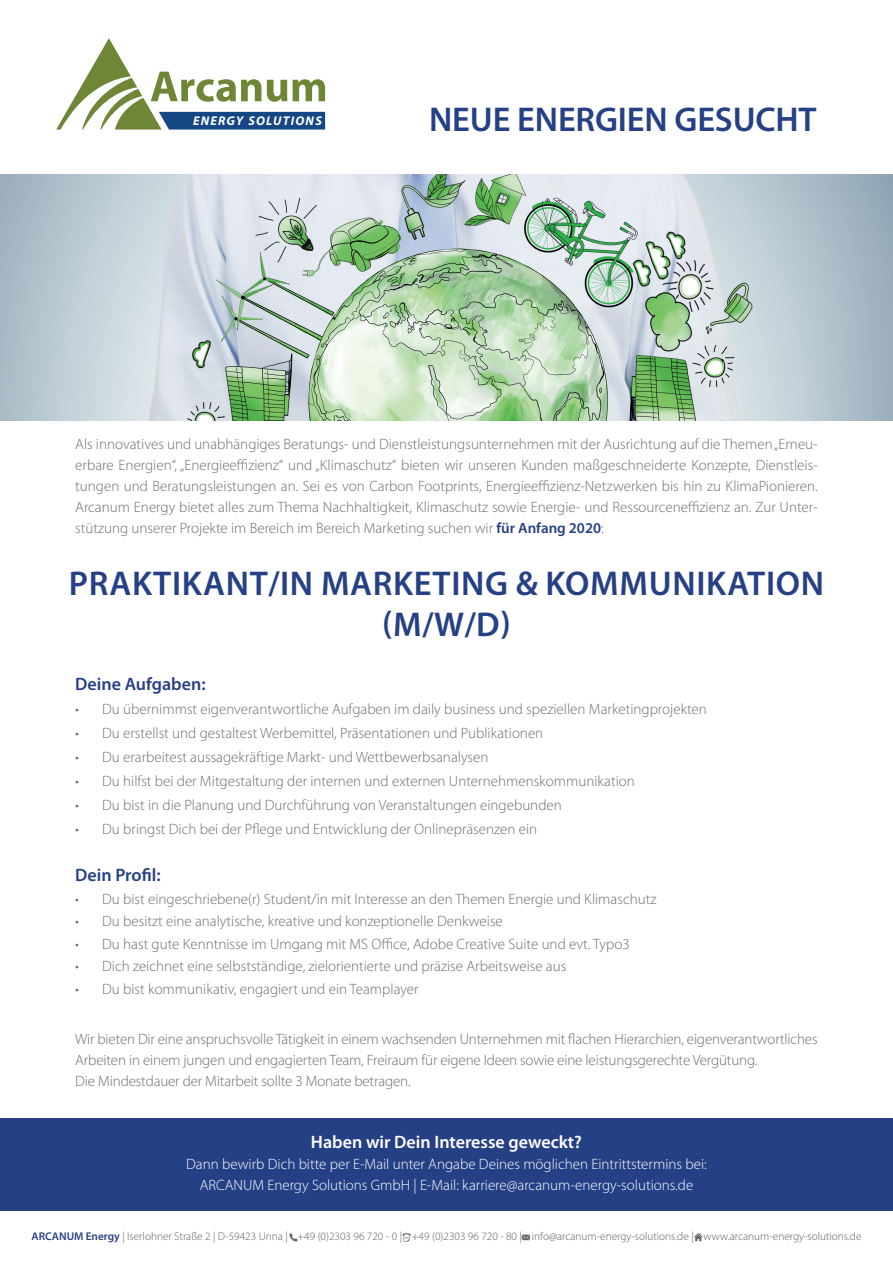
<style>
.page{position:relative;width:893px;height:1263px;background:#fff}
.page>*{position:absolute;margin:0;border:0;box-sizing:border-box;transform-origin:0 0}
.t1{font:600 34.5px/41.4px "Myriad Pro";letter-spacing:.02em;color:#264085;text-align:center}
.t2{font:600 34.5px "Myriad Pro";letter-spacing:-.005em;color:#264085}
.t3{font:600 18px "Myriad Pro";color:#fff}
.t4{font:600 18px "Myriad Pro";color:#264085}
.t5{font:300 15px/21px "Myriad Pro";color:#6c6d70;text-align:justify}
.t6{font:300 15px/21px "Myriad Pro";color:#fff;text-align:center}
.t7{font:italic 700 12.6px "Myriad Pro";letter-spacing:.1em;color:#fff}
.t8{font:300 11.25px "Myriad Pro";color:#605e5f}
.s1{font-weight:600;color:#264085}
.s2{color:#62689e}
</style>
<div class="page">
<svg style="left:56px;top:38px;width:269px;height:92px"></svg>
<div style="left:0;top:1118px;width:893px;height:93px;background:#264085"></div>
<svg style="left:522px;top:1234px;width:8px;height:6px"></svg>
<svg style="left:402px;top:1233px;width:9px;height:8px"></svg>
<svg style="left:694px;top:1233px;width:9px;height:8px"></svg>
<svg style="left:289px;top:1233px;width:9px;height:8px"></svg>
<img style="left:0;top:174px;width:893px;height:246px">
<p class="t7" style="left:193px;top:113px;width:130px">ENERGY SOLUTIONS</p>
<h1 class="t2" style="left:429px;top:98px;width:389px">NEUE ENERGIEN GESUCHT</h1>
<p class="t5" style="left:75px;top:434px;width:744px">Als innovatives und unabhängiges Beratungs- und Dienstleistungsunternehmen mit der Ausrichtung auf die Themen „Erneu&shy;erbare Energien“, „Energieeffizienz“ und „Klimaschutz“ bieten wir unseren Kunden maßgeschneiderte Konzepte, Dienstleis&shy;tungen und Beratungsleistungen an. Sei es von Carbon Footprints, Energieeffizienz-Netzwerken bis hin zu KlimaPionieren.<br>Arcanum Energy bietet alles zum Thema Nachhaltigkeit, Klimaschutz sowie Energie- und Ressourceneffizienz an. Zur Unter&shy;stützung unserer Projekte im Bereich im Bereich Marketing suchen wir <span class="s1">für Anfang 2020</span><span class="s2">:</span></p>
<h1 class="t1" style="left:69px;top:562px;width:757px">PRAKTIKANT/IN MARKETING &amp; KOMMUNIKATION (M/W/D)</h1>
<p class="t4" style="left:75px;top:672px;width:132px">Deine Aufgaben:</p>
<p class="t5" style="left:75px;top:698px;width:633px">• Du übernimmst eigenverantwortliche Aufgaben im daily business und speziellen Marketingprojekten</p>
<p class="t5" style="left:75px;top:722px;width:470px">• Du erstellst und gestaltest Werbemittel, Präsentationen und Publikationen</p>
<p class="t5" style="left:75px;top:746px;width:415px">• Du erarbeitest aussagekräftige Markt- und Wettbewerbsanalysen</p>
<p class="t5" style="left:75px;top:770px;width:561px">• Du hilfst bei der Mitgestaltung der internen und externen Unternehmenskommunikation</p>
<p class="t5" style="left:75px;top:794px;width:488px">• Du bist in die Planung und Durchführung von Veranstaltungen eingebunden</p>
<p class="t5" style="left:75px;top:818px;width:463px">• Du bringst Dich bei der Pflege und Entwicklung der Onlinepräsenzen ein</p>
<p class="t4" style="left:75px;top:863px;width:87px">Dein Profil:</p>
<p class="t5" style="left:75px;top:888px;width:583px">• Du bist eingeschriebene(r) Student/in mit Interesse an den Themen Energie und Klimaschutz</p>
<p class="t5" style="left:75px;top:910px;width:429px">• Du besitzt eine analytische, kreative und konzeptionelle Denkweise</p>
<p class="t5" style="left:75px;top:933px;width:556px">• Du hast gute Kenntnisse im Umgang mit MS Office, Adobe Creative Suite und evt. Typo3</p>
<p class="t5" style="left:75px;top:955px;width:493px">• Dich zeichnet eine selbstständige, zielorientierte und präzise Arbeitsweise aus</p>
<p class="t5" style="left:75px;top:978px;width:345px">• Du bist kommunikativ, engagiert und ein Teamplayer</p>
<p class="t5" style="left:75px;top:1028px;width:744px;text-align:left">Wir bieten Dir eine anspruchsvolle Tätigkeit in einem wachsenden Unternehmen mit flachen Hierarchien, eigenverantwortliches<br>Arbeiten in einem jungen und engagierten Team, Freiraum für eigene Ideen sowie eine leistungsgerechte Vergütung.<br>Die Mindestdauer der Mitarbeit sollte 3 Monate betragen.</p>
<p class="t3" style="left:311px;top:1130px;width:272px">Haben wir Dein Interesse geweckt?</p>
<p class="t6" style="left:186px;top:1153px;width:522px">Dann bewirb Dich bitte per E-Mail unter Angabe Deines möglichen Eintrittstermins bei:<br>ARCANUM Energy Solutions GmbH | E-Mail: karriere@arcanum-energy-solutions.de</p>
<p class="t8" style="left:32px;top:1230px;width:831px"><span class="s1">ARCANUM Energy</span> | Iserlohner Straße 2 | D-59423 Unna | +49 (0)2303 96 720 - 0 | +49 (0)2303 96 720 - 80 | info@arcanum-energy-solutions.de | www.arcanum-energy-solutions.de</p>
</div>
